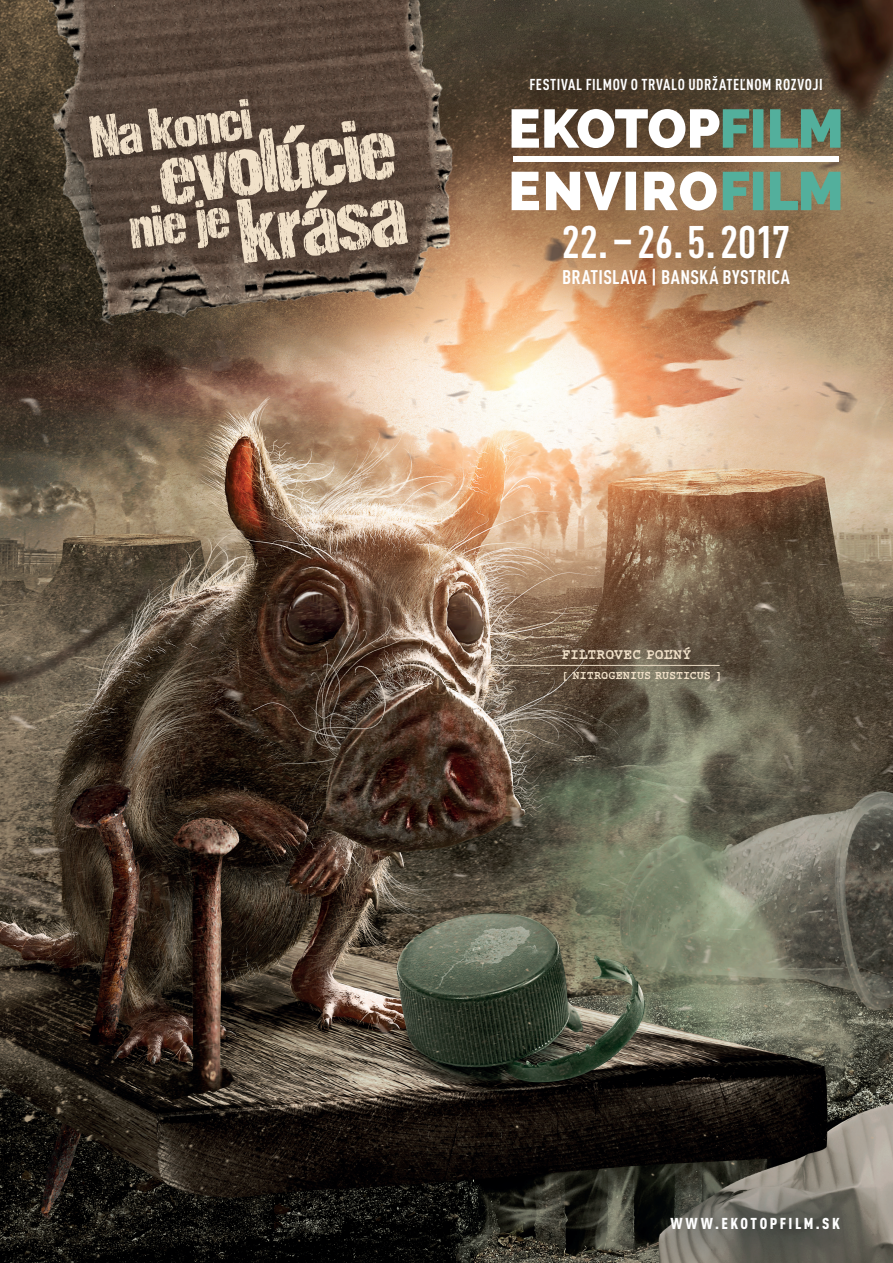
<style>
.page{position:relative;width:893px;height:1263px;background:#fff}
.page>*{position:absolute;margin:0;border:0;box-sizing:border-box;transform-origin:0 0}
.t1{font:900 91.8px "DCC Sharp Distress";color:#f1e1c9}
.t2{font:900 59.7px "DCC Sharp Distress";color:#f1e1c9}
.t3{font:700 condensed 45px "DIN Pro";color:#fff}
.t4{font:700 condensed 19.5px "DIN Pro";letter-spacing:.015em;color:#fff}
.t5{font:700 condensed 15.6px "DIN Pro";letter-spacing:.035em;color:#fff}
.t6{font:900 condensed 15.6px "DIN Pro";letter-spacing:.16em;color:#fff}
.t7{font:700 15px "Rough Typewriter";letter-spacing:-.015em;color:#f1e1c9}
.t8{font:700 12px "Rough Typewriter";letter-spacing:-.01em;color:#f1e1c9}
.s1{font-size:91.8px}
</style>
<div class="page">
<img style="left:0;top:0;width:893px;height:1263px">
<svg style="left:495px;top:26px;width:398px;height:324px;background:#896c4e"></svg>
<svg style="left:631px;top:1175px;width:249px;height:88px;background:#615f57"></svg>
<hr style="left:491px;top:665px;width:229px;height:1px;background:#f1e1c9">
<div style="left:549px;top:634px;width:185px;height:59px;background:#231f20;opacity:.26"></div>
<svg style="left:723px;top:172px;width:117px;height:38px;background:#6c9a82"></svg>
<svg style="left:512px;top:171px;width:205px;height:39px"></svg>
<svg style="left:512px;top:109px;width:328px;height:39px"></svg>
<div style="left:513px;top:157px;width:326px;height:5px;background:#fff"></div>
<img style="left:22px;top:0;width:473px;height:362px">
<svg style="left:71px;top:80px;width:354px;height:202px;background:#544439"></svg>
<h2 class="t2" style="left:87px;top:104px;width:164px;rotate:-7deg">Na konci</h2>
<h1 class="t1" style="left:152px;top:123px;width:240px;rotate:-7deg">evolúcie</h1>
<h2 class="t2" style="left:125px;top:195px;width:278px;rotate:-7deg">nie je<span class="s1">krása</span></h2>
<p class="t5" style="left:529px;top:75px;width:295px">FESTIVAL FILMOV O TRVALO UDRŽATEĽNOM ROZVOJI</p>
<h3 class="t3" style="left:562px;top:215px;width:230px">22. – 26. 5. 2017</h3>
<p class="t4" style="left:562px;top:265px;width:229px">BRATISLAVA | BANSKÁ BYSTRICA</p>
<p class="t7" style="left:562px;top:645px;width:131px">FILTROVEC POĽNÝ</p>
<p class="t8" style="left:562px;top:668px;width:162px">[ NITROGENIUS RUSTICUS ]</p>
<p class="t6" style="left:670px;top:1214px;width:171px">WWW.EKOTOPFILM.SK</p>
</div>
